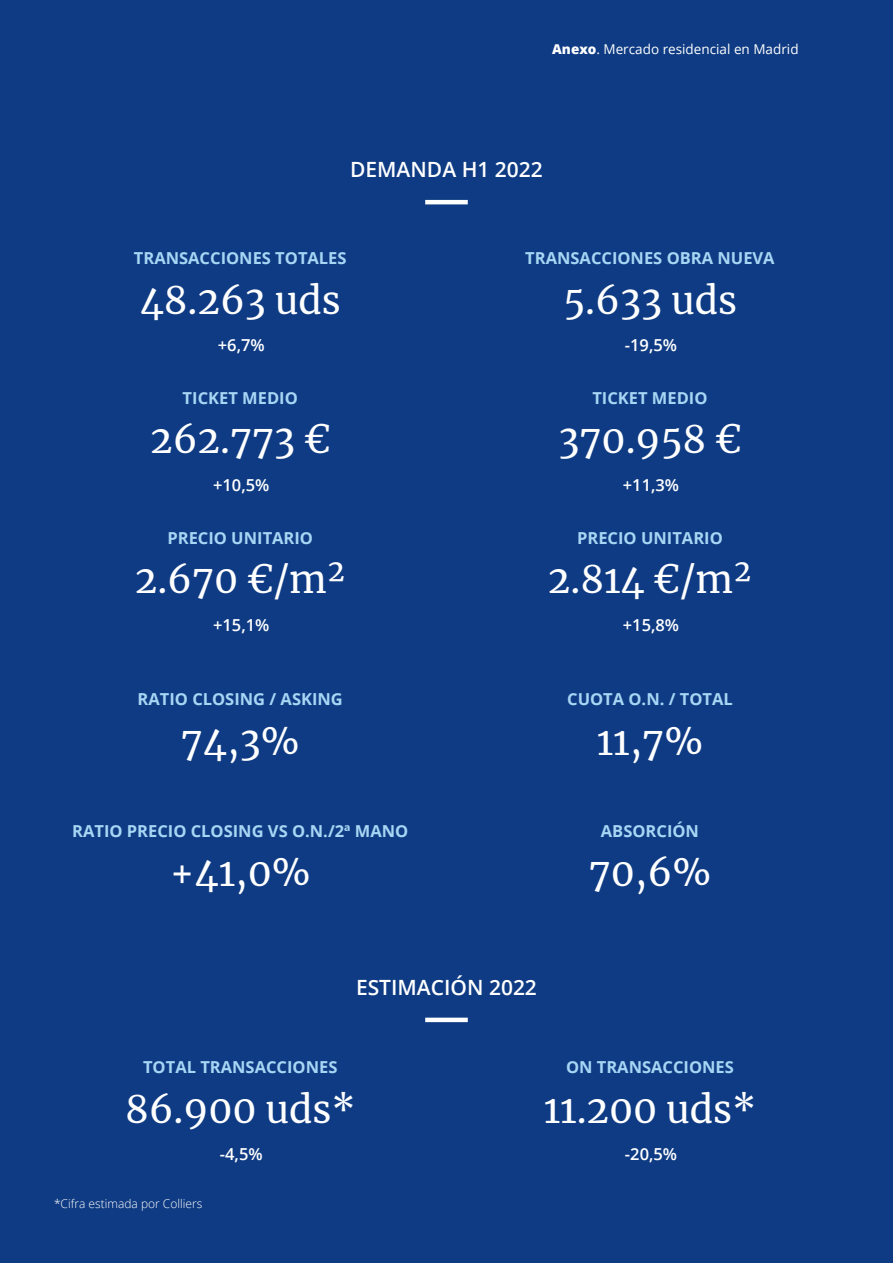
<style>
.page{position:relative;width:893px;height:1263px;background:#0e3b83}
.page>*{position:absolute;margin:0;border:0;box-sizing:border-box;transform-origin:0 0}
.t1{font:37.5px "Merriweather";color:#fff}
.t2{font:600 21px "Open Sans";color:#fff}
.t3{font:700 16.5px "Open Sans";color:#a7d6f5}
.t4{font:600 16.5px "Open Sans";color:#fff}
.t5{font:13.5px "Open Sans";color:#fff}
.t6{font:300 12px "Open Sans";color:#fff}
.s1{font-weight:800}
</style>
<div class="page">
<hr style="left:425px;top:200px;width:43px;height:4px;background:#fff">
<hr style="left:425px;top:1018px;width:43px;height:4px;background:#fff">
<p class="t5" style="left:552px;top:40px;width:248px"><span class="s1">Anexo</span>. Mercado residencial en Madrid</p>
<p class="t2" style="left:350px;top:155px;width:194px">DEMANDA H1 2022</p>
<p class="t3" style="left:134px;top:247px;width:214px">TRANSACCIONES TOTALES</p>
<p class="t3" style="left:525px;top:247px;width:251px">TRANSACCIONES OBRA NUEVA</p>
<h1 class="t1" style="left:140px;top:274px;width:202px">48.263 uds</h1>
<h1 class="t1" style="left:563px;top:274px;width:175px">5.633 uds</h1>
<p class="t4" style="left:218px;top:334px;width:48px">+6,7%</p>
<p class="t4" style="left:625px;top:334px;width:54px">-19,5%</p>
<p class="t3" style="left:183px;top:387px;width:117px">TICKET MEDIO</p>
<p class="t3" style="left:592px;top:387px;width:117px">TICKET MEDIO</p>
<h1 class="t1" style="left:150px;top:414px;width:181px">262.773 €</h1>
<h1 class="t1" style="left:558px;top:414px;width:184px">370.958 €</h1>
<p class="t4" style="left:213px;top:474px;width:58px">+10,5%</p>
<p class="t4" style="left:623px;top:474px;width:58px">+11,3%</p>
<p class="t3" style="left:167px;top:527px;width:147px">PRECIO UNITARIO</p>
<p class="t3" style="left:577px;top:527px;width:147px">PRECIO UNITARIO</p>
<h1 class="t1" style="left:135px;top:554px;width:212px">2.670 €/m²</h1>
<h1 class="t1" style="left:548px;top:554px;width:205px">2.814 €/m²</h1>
<p class="t4" style="left:213px;top:614px;width:58px">+15,1%</p>
<p class="t4" style="left:623px;top:614px;width:58px">+15,8%</p>
<p class="t3" style="left:138px;top:688px;width:207px">RATIO CLOSING / ASKING</p>
<p class="t3" style="left:567px;top:688px;width:167px">CUOTA O.N. / TOTAL</p>
<h1 class="t1" style="left:181px;top:715px;width:120px">74,3%</h1>
<h1 class="t1" style="left:597px;top:715px;width:108px">11,7%</h1>
<p class="t3" style="left:72px;top:819px;width:338px">RATIO PRECIO CLOSING VS O.N./2ª MANO</p>
<p class="t3" style="left:601px;top:819px;width:100px">ABSORCIÓN</p>
<h1 class="t1" style="left:170px;top:846px;width:142px">+41,0%</h1>
<h1 class="t1" style="left:589px;top:846px;width:124px">70,6%</h1>
<p class="t2" style="left:356px;top:973px;width:182px">ESTIMACIÓN 2022</p>
<p class="t3" style="left:143px;top:1056px;width:196px">TOTAL TRANSACCIONES</p>
<p class="t3" style="left:566px;top:1056px;width:169px">ON TRANSACCIONES</p>
<h1 class="t1" style="left:125px;top:1083px;width:232px">86.900 uds*</h1>
<h1 class="t1" style="left:544px;top:1083px;width:214px">11.200 uds*</h1>
<p class="t4" style="left:220px;top:1143px;width:44px">-4,5%</p>
<p class="t4" style="left:625px;top:1143px;width:54px">-20,5%</p>
<p class="t6" style="left:54px;top:1195px;width:150px">*Cifra estimada por Colliers</p>
</div>
